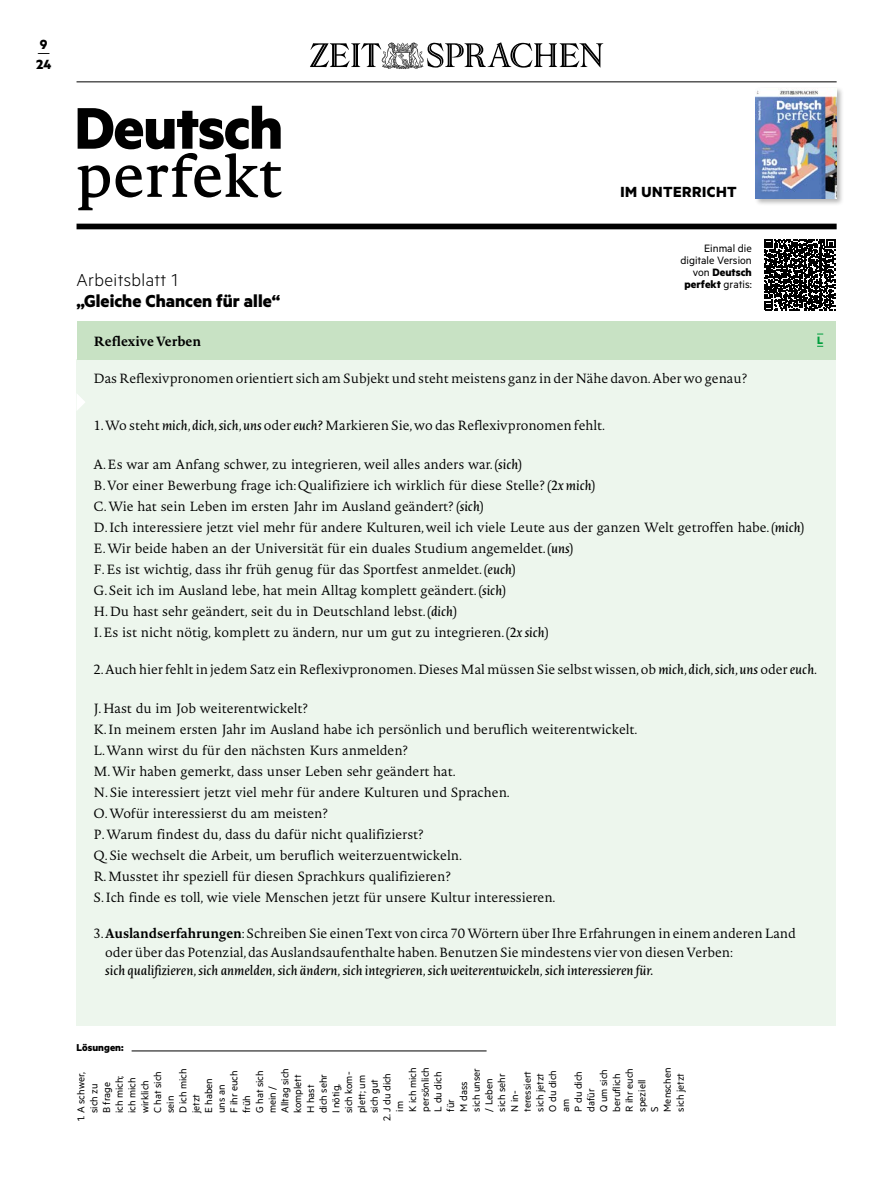
<style>
.page{position:relative;width:893px;height:1191px;background:#fff}
.page>*{position:absolute;margin:0;border:0;box-sizing:border-box;transform-origin:0 0}
.t1{font:700 19.5px "Metric";color:#000}
.t2{font:300 19.5px "Metric";letter-spacing:.02em;color:#000}
.t3{font:700 16.5px "Metric";letter-spacing:.03em;color:#000}
.t4{font:700 15px "Metric";color:#000}
.t5{font:15px "Metric";color:#000}
.t6{font:300 13.2px/21px "Novel Pro";letter-spacing:-.005em;color:#000}
.t7{font:700 13.2px "Novel Pro";letter-spacing:-.005em;color:#000}
.t8{font:12px/12px "Metric";color:#000;text-align:right}
.t9{font:700 12px "Metric";color:#009e3d}
.t10{font:11.25px/12.8px "Metric";color:#000}
.t11{font:700 11.25px "Metric";color:#000}
.s1{font-weight:700}
.s2{font-weight:400;font-style:italic}
</style>
<div class="page">
<div style="left:77px;top:359px;width:759px;height:667px;background:#edf6ed"></div>
<svg style="left:77px;top:394px;width:8px;height:16px"></svg>
<div style="left:77px;top:321px;width:759px;height:39px;background:#c8e2c4"></div>
<div style="left:77px;top:224px;width:760px;height:5px;background:#000"></div>
<svg style="left:78px;top:106px;width:204px;height:104px"></svg>
<svg style="left:310px;top:42px;width:293px;height:27px"></svg>
<hr style="left:77px;top:82px;width:760px;height:1px;background:#000">
<div style="left:754px;top:87px;width:90px;height:119px;background:#000;opacity:.29"></div>
<img style="left:756px;top:88px;width:81px;height:111px">
<hr style="left:132px;top:1050px;width:355px;height:1px;background:#000">
<svg style="left:764px;top:239px;width:71px;height:71px"></svg>
<p class="t4" style="left:40px;top:35px;width:9px">9</p>
<p class="t5" style="left:37px;top:45px;width:14px">—</p>
<p class="t4" style="left:36px;top:55px;width:17px">24</p>
<h1 class="t2" style="left:77px;top:268px;width:103px">Arbeitsblatt 1</h1>
<h1 class="t1" style="left:77px;top:289px;width:205px">„Gleiche Chancen für alle“</h1>
<p class="t3" style="left:620px;top:182px;width:118px">IM UNTERRICHT</p>
<p class="t8" style="left:680px;top:242px;width:73px">Einmal die digitale Version von <span class="s1">Deutsch perfekt</span> gratis:</p>
<p class="t7" style="left:94px;top:331px;width:109px">Reflexive Verben</p>
<p class="t6" style="left:94px;top:367px;width:655px">Das Reflexivpronomen orientiert sich am Subjekt und steht meistens ganz in der Nähe davon. Aber wo genau?</p>
<p class="t9" style="left:817px;top:333px;width:8px">L</p>
<p class="t6" style="left:94px;top:414px;width:513px">1. Wo steht <span class="s2">mich</span>, <span class="s2">dich</span>, <span class="s2">sich</span>, <span class="s2">uns</span> oder <span class="s2">euch?</span> Markieren Sie, wo das Reflexivpronomen fehlt.</p>
<p class="t6" style="left:94px;top:453px;width:712px">A. Es war am Anfang schwer, zu integrieren, weil alles anders war. <span class="s2">(sich)<br></span>B. Vor einer Bewerbung frage ich: Qualifiziere ich wirklich für diese Stelle? <span class="s2">(2x mich)<br></span>C. Wie hat sein Leben im ersten Jahr im Ausland geändert? <span class="s2">(sich)<br></span>D. Ich interessiere jetzt viel mehr für andere Kulturen, weil ich viele Leute aus der ganzen Welt getroffen habe. <span class="s2">(mich)<br></span>E. Wir beide haben an der Universität für ein duales Studium angemeldet. <span class="s2">(uns)<br></span>F. Es ist wichtig, dass ihr früh genug für das Sportfest anmeldet. <span class="s2">(euch)<br></span>G. Seit ich im Ausland lebe, hat mein Alltag komplett geändert. <span class="s2">(sich)<br></span>H. Du hast sehr geändert, seit du in Deutschland lebst. <span class="s2">(dich)<br></span>I. Es ist nicht nötig, komplett zu ändern, nur um gut zu integrieren. <span class="s2">(2x sich)</span></p>
<p class="t6" style="left:94px;top:658px;width:725px">2. Auch hier fehlt in jedem Satz ein Reflexivpronomen. Dieses Mal müssen Sie selbst wissen, ob <span class="s2">mich</span>, <span class="s2">dich</span>, <span class="s2">sich</span>, <span class="s2">uns</span> oder <span class="s2">euch</span>.</p>
<p class="t6" style="left:94px;top:697px;width:545px">J. Hast du im Job weiterentwickelt?<br>K. In meinem ersten Jahr im Ausland habe ich persönlich und beruflich weiterentwickelt.<br>L. Wann wirst du für den nächsten Kurs anmelden?<br>M. Wir haben gemerkt, dass unser Leben sehr geändert hat.<br>N. Sie interessiert jetzt viel mehr für andere Kulturen und Sprachen.<br>O. Wofür interessierst du am meisten?<br>P. Warum findest du, dass du dafür nicht qualifizierst?<br>Q. Sie wechselt die Arbeit, um beruflich weiterzuentwickeln.<br>R. Musstet ihr speziell für diesen Sprachkurs qualifizieren?<br>S. Ich finde es toll, wie viele Menschen jetzt für unsere Kultur interessieren.</p>
<p class="t6" style="left:105px;top:924px;width:692px;line-height:18.3px;text-indent:-12px">3. <span class="s1">Auslandserfahrungen</span>: Schreiben Sie einen Text von circa 70 Wörtern über Ihre Erfahrungen in einem anderen Land oder über das Potenzial, das Auslandsaufenthalte haben. Benutzen Sie mindestens vier von diesen Verben:<br><span class="s2">sich qualifizieren</span>, <span class="s2">sich anmelden</span>, <span class="s2">sich ändern</span>, <span class="s2">sich integrieren</span>, <span class="s2">sich weiterentwickeln</span>, <span class="s2">sich interessieren für.</span></p>
<p class="t11" style="left:77px;top:1040px;width:49px">Lösungen:</p>
<p class="t10" style="left:74px;top:1113px;width:46px;text-indent:-8px;rotate:-90deg">1. A schwer, sich zu<br>B frage ich mich; ich mich wirklich<br>C hat sich sein<br>D ich mich jetzt<br>E haben uns an<br>F ihr euch früh<br>G hat sich mein /<br>Alltag sich komplett<br>H hast dich sehr<br>I nötig, sich kom&shy;plett; um sich gut</p>
<p class="t10" style="left:380px;top:1111px;width:46px;text-indent:-10px;rotate:-90deg">2. J du dich im<br>K ich mich persönlich<br>L du dich für<br>M dass sich unser / Leben sich sehr<br>N in&shy;teressiert sich jetzt<br>O du dich am<br>P du dich dafür<br>Q um sich beruflich<br>R ihr euch speziell<br>S<br>Menschen sich jetzt</p>
</div>
